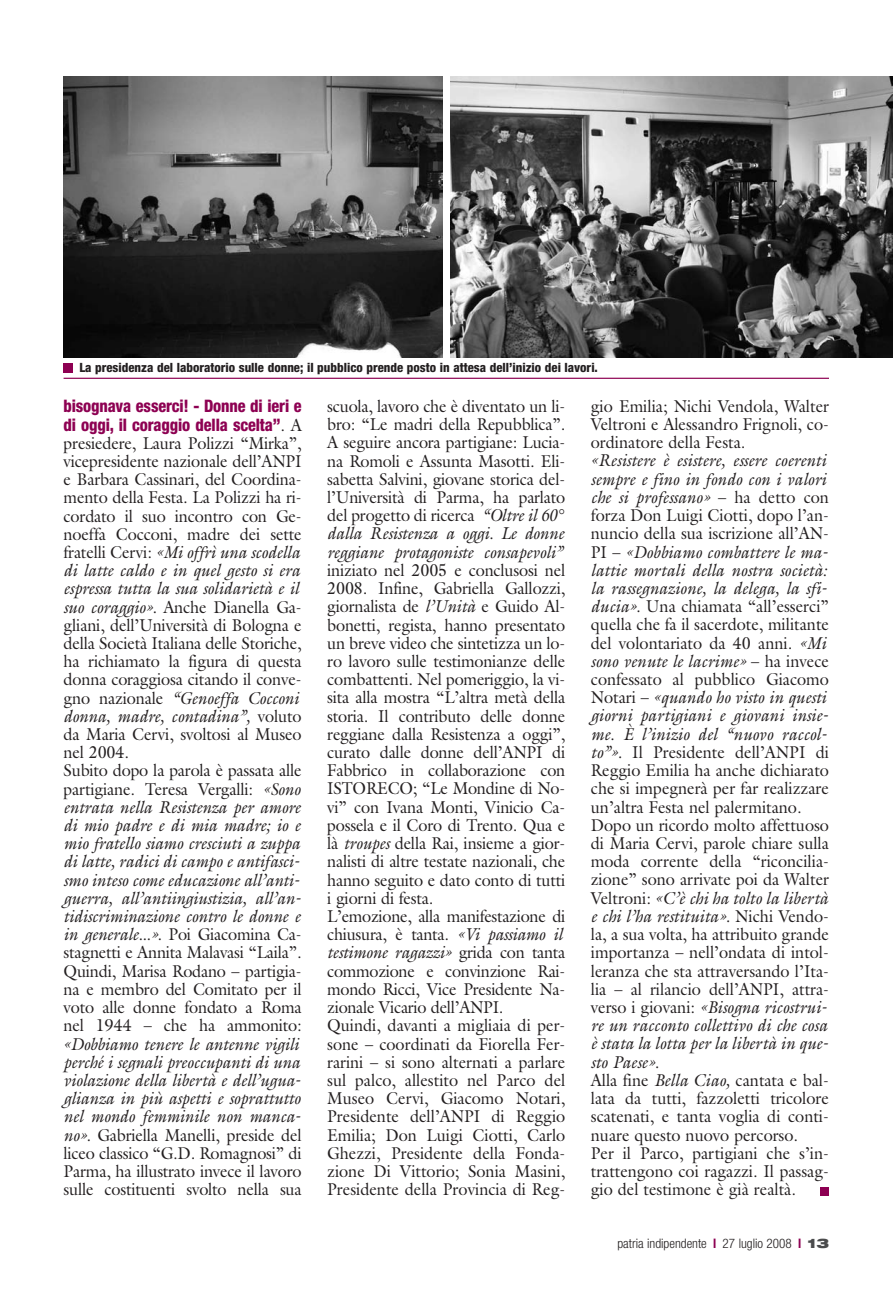
<style>
.page{position:relative;width:893px;height:1297px;background:#fff}
.page>*{position:absolute;margin:0;border:0;box-sizing:border-box;transform-origin:0 0}
.t1{font:17.25px/18.1px "Galliard";letter-spacing:-.01em;color:#231f20;scale:.94 1}
.t2{font:italic 17.25px/18.1px "Galliard";letter-spacing:-.01em;color:#231f20;scale:.94 1}
.t3{font:800 condensed 17.25px/18.1px "Helvetica Neue";letter-spacing:-.01em;color:#8d0052;scale:.94 1}
.t4{font:300 condensed 13.2px "Helvetica Neue";color:#231f20}
.t5{font:800 condensed 12.75px "Helvetica Neue";color:#231f20}
.s1{font-family:"Galliard";font-weight:400;font-stretch:normal;color:#231f20}
.s2{font-style:italic}
.s3{font-style:normal}
.s4{font-weight:700;color:#8d0052}
.s5{font-weight:900;font-stretch:expanded;color:#4b4c4d}
</style>
<div class="page">
<div style="left:820px;top:1187px;width:9px;height:8px;background:#8d0052"></div>
<img style="left:64px;top:77px;width:378px;height:281px">
<img style="left:451px;top:77px;width:442px;height:281px">
<hr style="left:64px;top:378px;width:765px;height:1px;background:#8d0052">
<div style="left:64px;top:363px;width:9px;height:9px;background:#8d0052"></div>
<p class="t5" style="left:79px;top:363px;width:520px">La presidenza del laboratorio sulle donne; il pubblico prende posto in attesa dell’inizio dei lavori.</p>
<p class="t3" style="left:64px;top:399px;width:255px">bisognava esserci! - Donne di ieri e di oggi, il coraggio della scelta”<span class="s1">. A</span></p>
<p class="t1" style="left:64px;top:436px;width:255px">presiedere, Laura Polizzi “Mirka”, vicepresidente nazionale dell’ANPI e Barbara Cassinari, del Coordina&shy;mento della Festa. La Polizzi ha ri&shy;cordato il suo incontro con Ge&shy;noeffa Cocconi, madre dei sette fratelli Cervi: <span class="s2">«Mi offrì una scodella di latte caldo e in quel gesto si era espressa tutta la sua solidarietà e il suo coraggio».</span> Anche Dianella Ga&shy;gliani, dell’Università di Bologna e della Società Italiana delle Storiche, ha richiamato la figura di questa donna coraggiosa citando il conve&shy;gno nazionale <span class="s2">“Genoeffa Cocconi donna, madre, contadina”,</span> voluto da Maria Cervi, svoltosi al Museo nel 2004.<br>Subito dopo la parola è passata alle partigiane. Teresa Vergalli: <span class="s2">«Sono entrata nella Resistenza per amore di mio padre e di mia madre; io e mio fratello siamo cresciuti a zuppa di latte, radici di campo e antifasci&shy;smo inteso come educazione all’anti&shy;guerra, all’antiingiustizia, all’an&shy;tidiscriminazione contro le donne e in generale...».</span> Poi Giacomina Ca&shy;stagnetti e Annita Malavasi “Laila”.<br>Quindi, Marisa Rodano – partigia&shy;na e membro del Comitato per il voto alle donne fondato a Roma nel 1944 – che ha ammonito:</p>
<p class="t2" style="left:64px;top:1036px;width:255px">«Dobbiamo tenere le antenne vigili perché i segnali preoccupanti di una violazione della libertà e dell’ugua&shy;glianza in più aspetti e soprattutto nel mondo femminile non manca&shy;no». <span class="s3">Gabriella Manelli, preside del liceo classico “G.D. Romagnosi” di Parma, ha illustrato invece il lavoro sulle costituenti svolto nella sua</span></p>
<p class="t1" style="left:327px;top:399px;width:255px;text-align:justify">scuola, lavoro che è diventato un li&shy;bro: “Le madri della Repubblica”.<br>A seguire ancora partigiane: Lucia&shy;na Romoli e Assunta Masotti. Eli&shy;sabetta Salvini, giovane storica del&shy;l’Università di Parma, ha parlato del progetto di ricerca <span class="s2">“Oltre il 60° dalla Resistenza a oggi. Le donne reggiane protagoniste consapevoli”</span></p>
<p class="t1" style="left:327px;top:563px;width:255px">iniziato nel 2005 e conclusosi nel 2008. Infine, Gabriella Gallozzi, giornalista de <span class="s2">l’Unità</span> e Guido Al&shy;bonetti, regista, hanno presentato un breve video che sintetizza un lo&shy;ro lavoro sulle testimonianze delle combattenti. Nel pomeriggio, la vi&shy;sita alla mostra “L’altra metà della storia. Il contributo delle donne reggiane dalla Resistenza a oggi”, curato dalle donne dell’ANPI di Fabbrico in collaborazione con ISTORECO; “Le Mondine di No&shy;vi” con Ivana Monti, Vinicio Ca&shy;possela e il Coro di Trento. Qua e là <span class="s2">troupes</span> della Rai, insieme a gior&shy;nalisti di altre testate nazionali, che hanno seguito e dato conto di tutti i giorni di festa.<br>L’emozione, alla manifestazione di chiusura, è tanta. <span class="s2">«Vi passiamo il testimone ragazzi»</span> grida con tanta commozione e convinzione Rai&shy;mondo Ricci, Vice Presidente Na&shy;zionale Vicario dell’ANPI.<br>Quindi, davanti a migliaia di per&shy;sone – coordinati da Fiorella Fer&shy;rarini – si sono alternati a parlare sul palco, allestito nel Parco del Museo Cervi, Giacomo Notari, Presidente dell’ANPI di Reggio Emilia; Don Luigi Ciotti, Carlo Ghezzi, Presidente della Fonda&shy;zione Di Vittorio; Sonia Masini, Presidente della Provincia di Reg-</p>
<p class="t1" style="left:591px;top:399px;width:255px;text-align:justify">gio Emilia; Nichi Vendola, Walter Veltroni e Alessandro Frignoli, co&shy;ordinatore della Festa.</p>
<p class="t1" style="left:591px;top:453px;width:255px"><span class="s2">«Resistere è esistere, essere coerenti sempre e fino in fondo con i valori che si professano»</span> – ha detto con forza Don Luigi Ciotti, dopo l’an&shy;nuncio della sua iscrizione all’AN-PI – <span class="s2">«Dobbiamo combattere le ma&shy;lattie mortali della nostra società: la rassegnazione, la delega, la sfi&shy;ducia».</span> Una chiamata “all’esserci” quella che fa il sacerdote, militante del volontariato da 40 anni. <span class="s2">«Mi sono venute le lacrime»</span> – ha invece confessato al pubblico Giacomo Notari – <span class="s2">«quando ho visto in questi giorni partigiani e giovani insie&shy;me. È l’inizio del “nuovo raccol&shy;to”».</span> Il Presidente dell’ANPI di Reggio Emilia ha anche dichiarato che si impegnerà per far realizzare un’altra Festa nel palermitano.<br>Dopo un ricordo molto affettuoso di Maria Cervi, parole chiare sulla moda corrente della “riconcilia&shy;zione” sono arrivate poi da Walter Veltroni: <span class="s2">«C’è chi ha tolto la libertà e chi l’ha restituita».</span> Nichi Vendo&shy;la, a sua volta, ha attribuito grande importanza – nell’ondata di intol&shy;leranza che sta attraversando l’Ita&shy;lia – al rilancio dell’ANPI, attra&shy;verso i giovani: <span class="s2">«Bisogna ricostrui&shy;re un racconto collettivo di che cosa è stata la lotta per la libertà in que&shy;sto Paese».<br></span>Alla fine <span class="s2">Bella Ciao,</span> cantata e bal&shy;lata da tutti, fazzoletti tricolore scatenati, e tanta voglia di conti&shy;nuare questo nuovo percorso.<br>Per il Parco, partigiani che s’in&shy;trattengono coi ragazzi. Il passag&shy;gio del testimone è già realtà.</p>
<p class="t4" style="left:617px;top:1238px;width:213px">patria indipendente <span class="s4">l</span> 27 luglio 2008 <span class="s4">l</span> <span class="s5">13</span></p>
</div>
